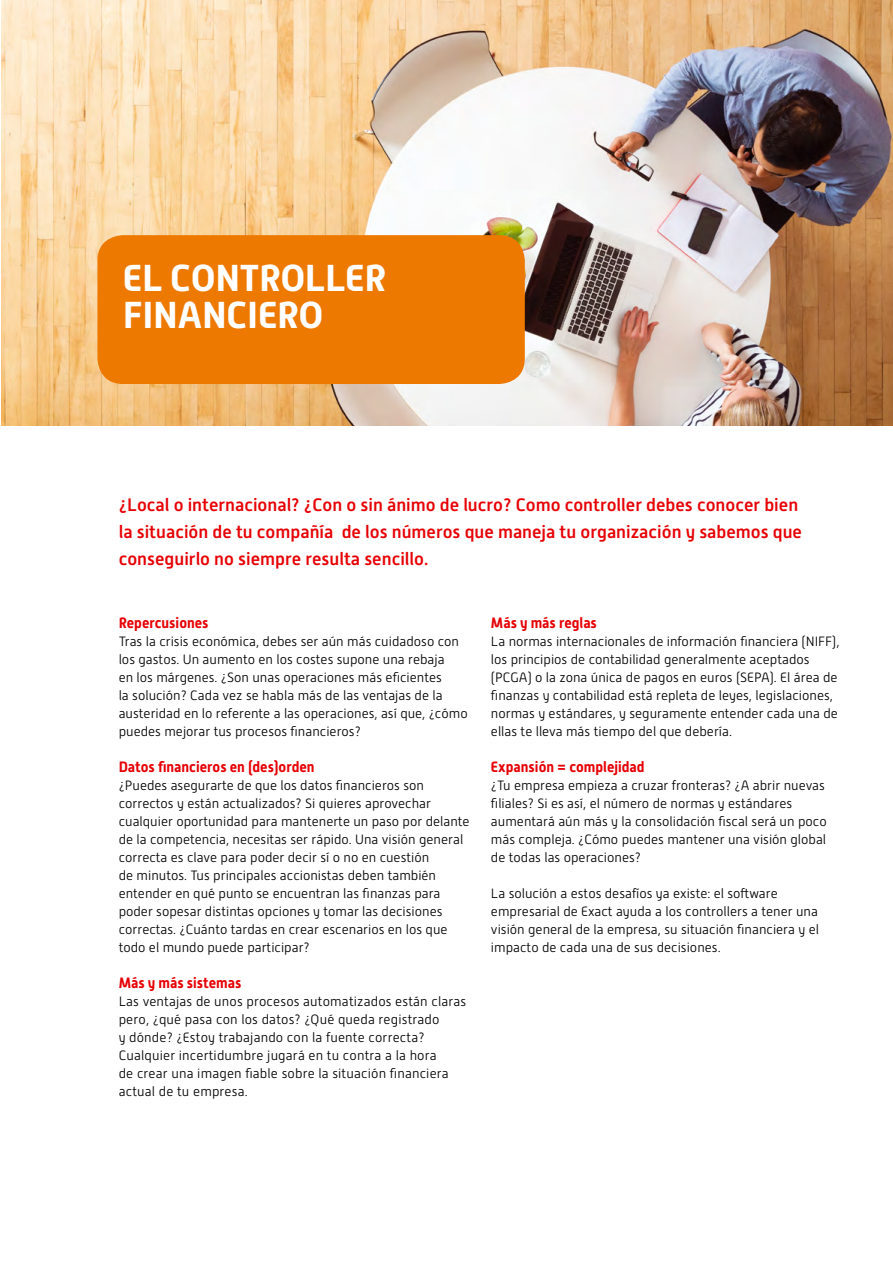
<style>
.page{position:relative;width:893px;height:1263px;background:#fff}
.page>*{position:absolute;margin:0;border:0;box-sizing:border-box;transform-origin:0 0}
.t1{font:700 37.5px/37.5px "Alwyn New";letter-spacing:-.01em;color:#fff}
.t2{font:500 18px/27px "Alwyn New";color:#e60005}
.t3{font:700 15px "Alwyn New";color:#e60005;scale:.94 1}
.t4{font:300 13.5px/18px "Alwyn New";color:#000}
</style>
<div class="page">
<img style="left:1px;top:0;width:892px;height:426px">
<div style="left:97px;top:235px;width:428px;height:149px;background:#ee7900;border-radius:26px"></div>
<h1 class="t1" style="left:123px;top:259px;width:265px">EL CONTROLLER<br>FINANCIERO</h1>
<h2 class="t2" style="left:119px;top:492px;width:685px">¿Local o internacional? ¿Con o sin ánimo de lucro? Como controller debes conocer bien la situación de tu compañía de los números que maneja tu organización y sabemos que conseguirlo no siempre resulta sencillo.</h2>
<p class="t3" style="left:119px;top:614px;width:97px">Repercusiones</p>
<p class="t4" style="left:119px;top:633px;width:350px">Tras la crisis económica, debes ser aún más cuidadoso con los gastos. Un aumento en los costes supone una rebaja<br>en los márgenes. ¿Son unas operaciones más eficientes<br>la solución? Cada vez se habla más de las ventajas de la austeridad en lo referente a las operaciones, así que, ¿cómo puedes mejorar tus procesos financieros?</p>
<p class="t3" style="left:119px;top:758px;width:210px">Datos financieros en (des)orden</p>
<p class="t4" style="left:119px;top:777px;width:352px">¿Puedes asegurarte de que los datos financieros son correctos y están actualizados? Si quieres aprovechar cualquier oportunidad para mantenerte un paso por delante de la competencia, necesitas ser rápido. Una visión general correcta es clave para poder decir sí o no en cuestión<br>de minutos. Tus principales accionistas deben también entender en qué punto se encuentran las finanzas para poder sopesar distintas opciones y tomar las decisiones correctas. ¿Cuánto tardas en crear escenarios en los que todo el mundo puede participar?</p>
<p class="t3" style="left:119px;top:974px;width:132px">Más y más sistemas</p>
<p class="t4" style="left:119px;top:993px;width:349px">Las ventajas de unos procesos automatizados están claras pero, ¿qué pasa con los datos? ¿Qué queda registrado<br>y dónde? ¿Estoy trabajando con la fuente correcta?<br>Cualquier incertidumbre jugará en tu contra a la hora<br>de crear una imagen fiable sobre la situación financiera actual de tu empresa.</p>
<p class="t3" style="left:491px;top:614px;width:114px">Más y más reglas</p>
<p class="t4" style="left:491px;top:633px;width:350px">La normas internacionales de información financiera (NIFF), los principios de contabilidad generalmente aceptados (PCGA) o la zona única de pagos en euros (SEPA). El área de finanzas y contabilidad está repleta de leyes, legislaciones, normas y estándares, y seguramente entender cada una de ellas te lleva más tiempo del que debería.</p>
<p class="t3" style="left:491px;top:758px;width:165px">Expansión = complejidad</p>
<p class="t4" style="left:491px;top:777px;width:337px">¿Tu empresa empieza a cruzar fronteras? ¿A abrir nuevas filiales? Si es así, el número de normas y estándares aumentará aún más y la consolidación fiscal será un poco más compleja. ¿Cómo puedes mantener una visión global de todas las operaciones?</p>
<p class="t4" style="left:491px;top:885px;width:330px">La solución a estos desafíos ya existe: el software empresarial de Exact ayuda a los controllers a tener una visión general de la empresa, su situación financiera y el impacto de cada una de sus decisiones.</p>
</div>
